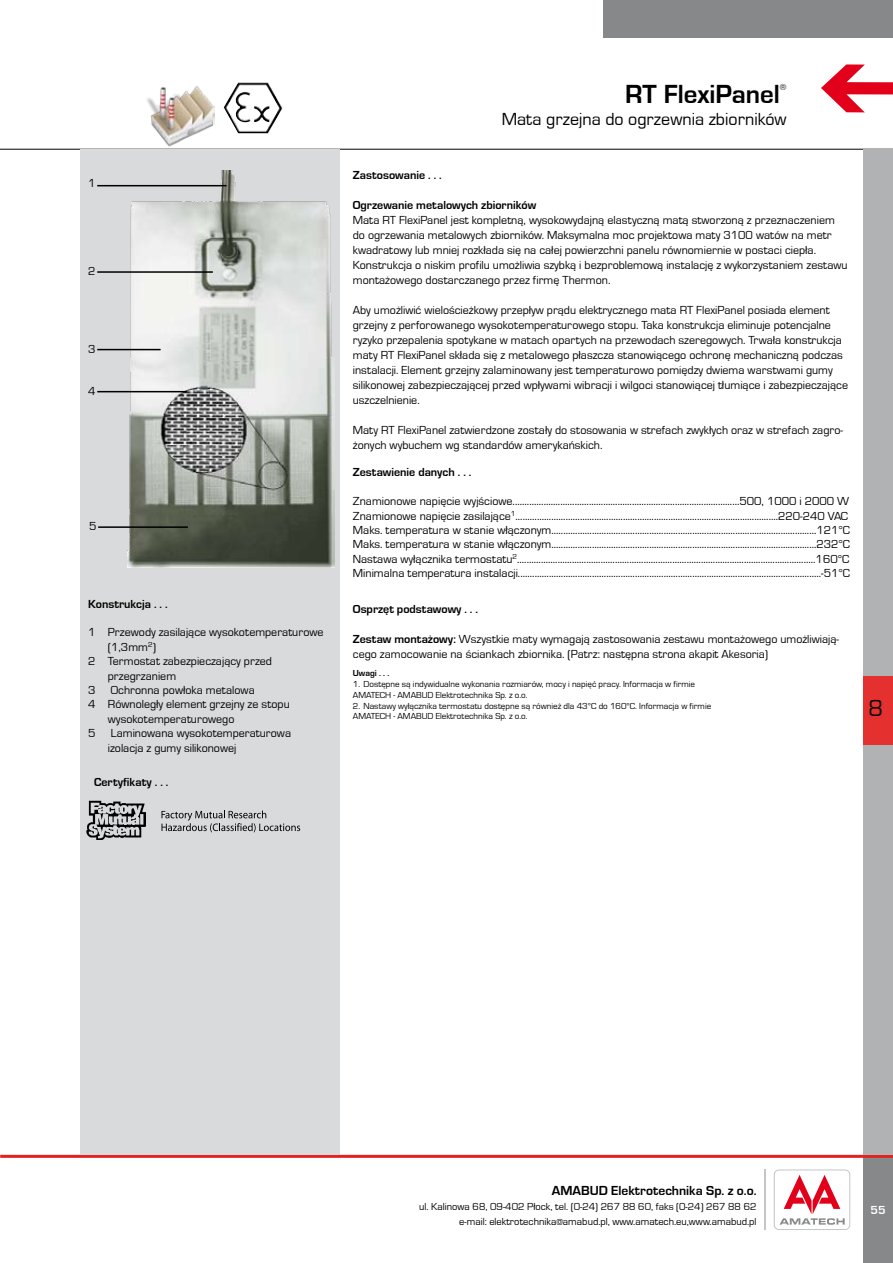
<style>
.page{position:relative;width:893px;height:1263px;background:#fff}
.page>*{position:absolute;margin:0;border:0;box-sizing:border-box;transform-origin:0 0}
.t1{font:700 27px "Eurostile TCE";color:#000}
.t2{font:24px "Eurostile TCE";color:#000}
.t3{font:18px "Eurostile TCE";color:#000}
.t4{font:700 13.5px "Eurostile TCE";color:#000}
.t5{font:12px/15px "Eurostile TCE";color:#000}
.t6{font:700 12px "Eurostile TCE";color:#000}
.t7{font:700 12px "Eurostile TCE";color:#fff}
.t8{font:10.5px/15px "Eurostile TCE";color:#000;text-align:right}
.t9{font:9px/10.8px "Eurostile TCE";color:#000}
.t10{font:700 9px "Eurostile TCE";color:#000}
.s1{font-weight:700}
</style>
<div class="page">
<div style="left:863px;top:1157px;width:30px;height:106px;background:#878889"></div>
<hr style="left:0;top:1155px;width:893px;height:3px;background:#e32121">
<div style="left:774px;top:1169px;width:76px;height:61px;background:#cecfd1;border-radius:5px"></div>
<div style="left:775px;top:1170px;width:74px;height:59px;background:#fff;border-radius:4px"></div>
<svg style="left:779px;top:1175px;width:66px;height:50px"></svg>
<hr style="left:764px;top:1169px;width:2px;height:61px;background:#c5c6c8">
<svg style="left:821px;top:64px;width:72px;height:48px"></svg>
<hr style="left:0;top:149px;width:893px;height:1px;background:#000">
<div style="left:863px;top:149px;width:30px;height:1005px;background:#b1b2b4"></div>
<div style="left:81px;top:149px;width:259px;height:1005px;background:#d9dadb"></div>
<div style="left:604px;top:0;width:289px;height:38px;background:#878889"></div>
<div style="left:863px;top:676px;width:30px;height:69px;background:#e4312f"></div>
<img style="left:127px;top:170px;width:208px;height:398px">
<hr style="left:97px;top:185px;width:130px;height:1px;background:#000">
<hr style="left:97px;top:271px;width:116px;height:2px;background:#000">
<hr style="left:97px;top:349px;width:64px;height:1px;background:#000">
<hr style="left:97px;top:391px;width:90px;height:1px;background:#000">
<hr style="left:98px;top:526px;width:90px;height:2px;background:#000">
<svg style="left:162px;top:810px;width:138px;height:22px"></svg>
<img style="left:86px;top:801px;width:60px;height:39px">
<img style="left:146px;top:86px;width:68px;height:63px">
<img style="left:224px;top:82px;width:59px;height:51px">
<p class="t5" style="left:88px;top:176px;width:9px">1</p>
<p class="t5" style="left:88px;top:263px;width:9px">2</p>
<p class="t5" style="left:88px;top:342px;width:9px">3</p>
<p class="t5" style="left:88px;top:384px;width:9px">4</p>
<p class="t5" style="left:89px;top:519px;width:9px">5</p>
<p class="t6" style="left:88px;top:597px;width:81px">Konstrukcja . . .</p>
<p class="t5" style="left:88px;top:625px;width:237px">1 Przewody zasilające wysokotemperaturowe</p>
<p class="t5" style="left:108px;top:640px;width:50px">(1,3mm<sup>2</sup>)</p>
<p class="t5" style="left:88px;top:654px;width:185px">2 Termostat zabezpieczający przed</p>
<p class="t5" style="left:108px;top:668px;width:70px">przegrzaniem</p>
<p class="t5" style="left:88px;top:683px;width:9px">3</p>
<p class="t5" style="left:111px;top:683px;width:145px">Ochronna powłoka metalowa</p>
<p class="t5" style="left:88px;top:697px;width:203px">4 Równoległy element grzejny ze stopu</p>
<p class="t5" style="left:108px;top:712px;width:128px">wysokotemperaturowego</p>
<p class="t5" style="left:88px;top:726px;width:9px">5</p>
<p class="t5" style="left:108px;top:726px;width:185px;line-height:14.4px">Laminowana wysokotemperaturowa izolacja z gumy silikonowej</p>
<p class="t6" style="left:94px;top:776px;width:76px">Certyfikaty . . .</p>
<h1 class="t1" style="left:625px;top:79px;width:156px">RT FlexiPanel</h1>
<p class="t9" style="left:780px;top:82px;width:8px">®</p>
<h3 class="t3" style="left:502px;top:109px;width:286px">Mata grzejna do ogrzewnia zbiorników</h3>
<p class="t6" style="left:353px;top:169px;width:90px">Zastosowanie . . .</p>
<p class="t6" style="left:353px;top:199px;width:185px">Ogrzewanie metalowych zbiorników</p>
<p class="t5" style="left:353px;top:213px;width:496px">Mata RT FlexiPanel jest kompletną, wysokowydajną elastyczną matą stworzoną z przeznaczeniem do ogrzewania metalowych zbiorników. Maksymalna moc projektowa maty 3100 watów na metr kwadratowy lub mniej rozkłada się na całej powierzchni panelu równomiernie w postaci ciepła.<br>Konstrukcja o niskim profilu umożliwia szybką i bezproblemową instalację z wykorzystaniem zestawu montażowego dostarczanego przez firmę Thermon.</p>
<p class="t5" style="left:353px;top:303px;width:497px">Aby umożliwić wielościeżkowy przepływ prądu elektrycznego mata RT FlexiPanel posiada element grzejny z perforowanego wysokotemperaturowego stopu. Taka konstrukcja eliminuje potencjalne ryzyko przepalenia spotykane w matach opartych na przewodach szeregowych. Trwała konstrukcja maty RT FlexiPanel składa się z metalowego płaszcza stanowiącego ochronę mechaniczną podczas instalacji. Element grzejny zalaminowany jest temperaturowo pomiędzy dwiema warstwami gumy silikonowej zabezpieczającej przed wpływami wibracji i wilgoci stanowiącej tłumiące i zabezpieczające uszczelnienie.</p>
<p class="t5" style="left:353px;top:423px;width:492px">Maty RT FlexiPanel zatwierdzone zostały do stosowania w strefach zwykłych oraz w strefach zagro&shy;żonych wybuchem wg standardów amerykańskich.</p>
<p class="t6" style="left:353px;top:465px;width:120px">Zestawienie danych . . .</p>
<p class="t5" style="left:353px;top:494px;width:499px;line-height:14.4px">Znamionowe napięcie wyjściowe...............................................................................................500, 1000 i 2000 W Znamionowe napięcie zasilające<sup>1</sup>..............................................................................................................220-240 VAC Maks. temperatura w stanie włączonym...............................................................................................................121°C Maks. temperatura w stanie włączonym...............................................................................................................232°C Nastawa wyłącznika termostatu<sup>2</sup>.............................................................................................................................160°C Minimalna temperatura instalacji...............................................................................................................................-51°C</p>
<p class="t6" style="left:353px;top:603px;width:127px">Osprzęt podstawowy . . .</p>
<p class="t5" style="left:353px;top:632px;width:488px"><span class="s1">Zestaw montażowy:</span> Wszystkie maty wymagają zastosowania zestawu montażowego umożliwiają&shy;cego zamocowanie na ściankach zbiornika. (Patrz: następna strona akapit Akesoria)</p>
<p class="t10" style="left:353px;top:668px;width:38px">Uwagi . . .</p>
<p class="t9" style="left:353px;top:679px;width:344px">1. Dostępne są indywidualne wykonania rozmiarów, mocy i napięć pracy. Informacja w firmie<br>AMATECH - AMABUD Elektrotechnika Sp. z o.o.</p>
<p class="t9" style="left:353px;top:700px;width:360px">2. Nastawy wyłącznika termostatu dostępne są również dla 43°C do 160°C. Informacja w firmie<br>AMATECH - AMABUD Elektrotechnika Sp. z o.o.</p>
<h2 class="t2" style="left:869px;top:695px;width:16px">8</h2>
<p class="t4" style="left:552px;top:1183px;width:206px">AMABUD Elektrotechnika Sp. z o.o.</p>
<p class="t8" style="left:419px;top:1199px;width:339px">ul. Kalinowa 68, 09-402 Płock, tel. (0-24) 267 88 60, faks (0-24) 267 88 62 e-mail: elektrotechnika@amabud.pl, www.amatech.eu,www.amabud.pl</p>
<p class="t7" style="left:871px;top:1204px;width:17px">55</p>
</div>
